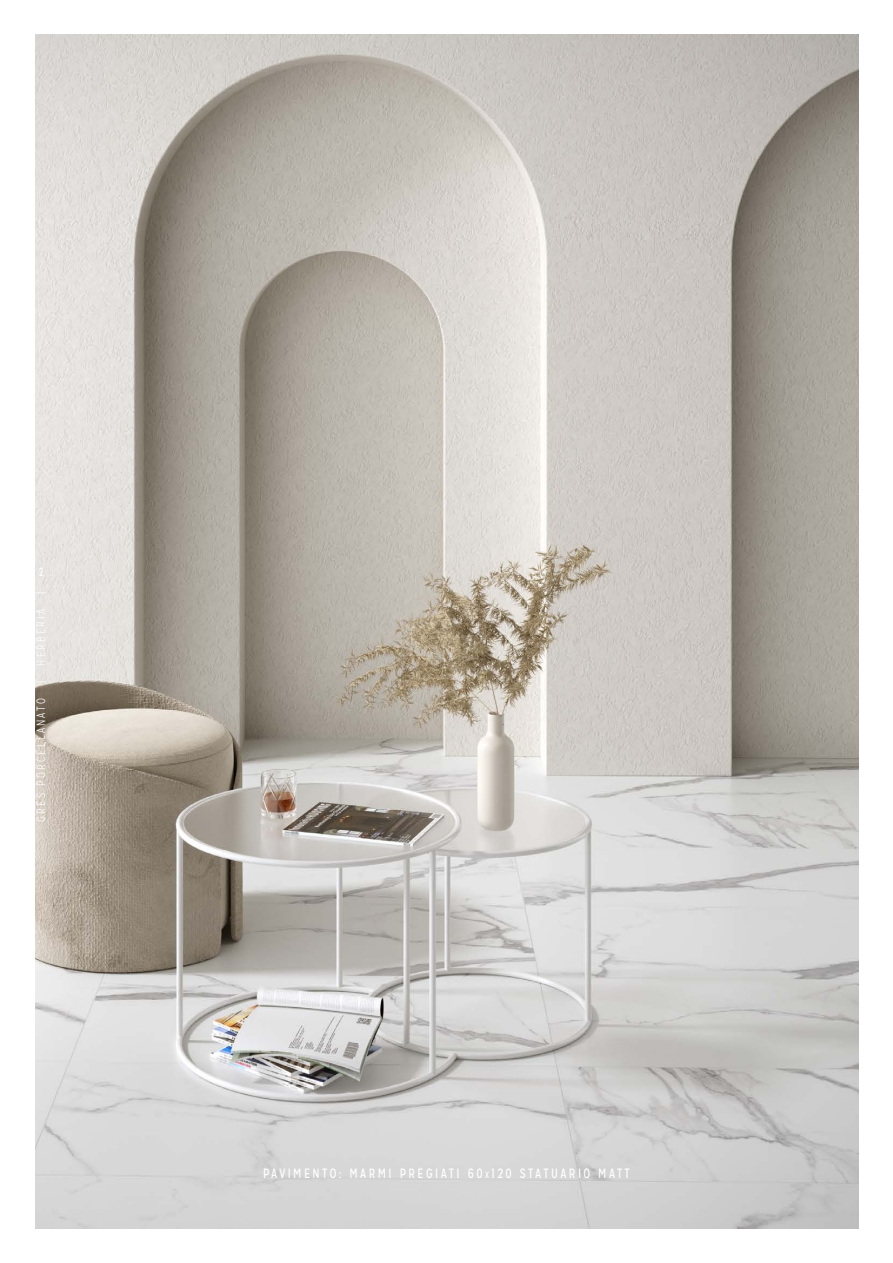
<style>
.page{position:relative;width:893px;height:1263px;background:#fff}
.page>*{position:absolute;margin:0;border:0;box-sizing:border-box;transform-origin:0 0}
.CAPTIONS{font:13.5px "Mission Gothic";letter-spacing:.2em;color:#fff;scale:.9 1}
.t1{font:300 12px "Mission Gothic";letter-spacing:.2em;color:#fff;scale:.9 1}
.t2{font:12px "Mission Gothic";color:#fff;scale:.75 1}
.s1{font-size:9.45px}
</style>
<div class="page">
<img style="left:35px;top:34px;width:824px;height:1195px">
<p class="t2" style="left:39px;top:564px;width:7px">2</p>
<p class="t1" style="left:34px;top:666px;width:65px;rotate:-90deg">HERBERIA</p>
<p class="t1" style="left:34px;top:822px;width:139px;rotate:-90deg">GRES PORCELLANATO</p>
<p class="CAPTIONS" style="left:263px;top:1165px;width:409px">PAVIMENTO: MARMI PREGIATI 60<span class="s1">x</span>120 STATUARIO MATT</p>
</div>
